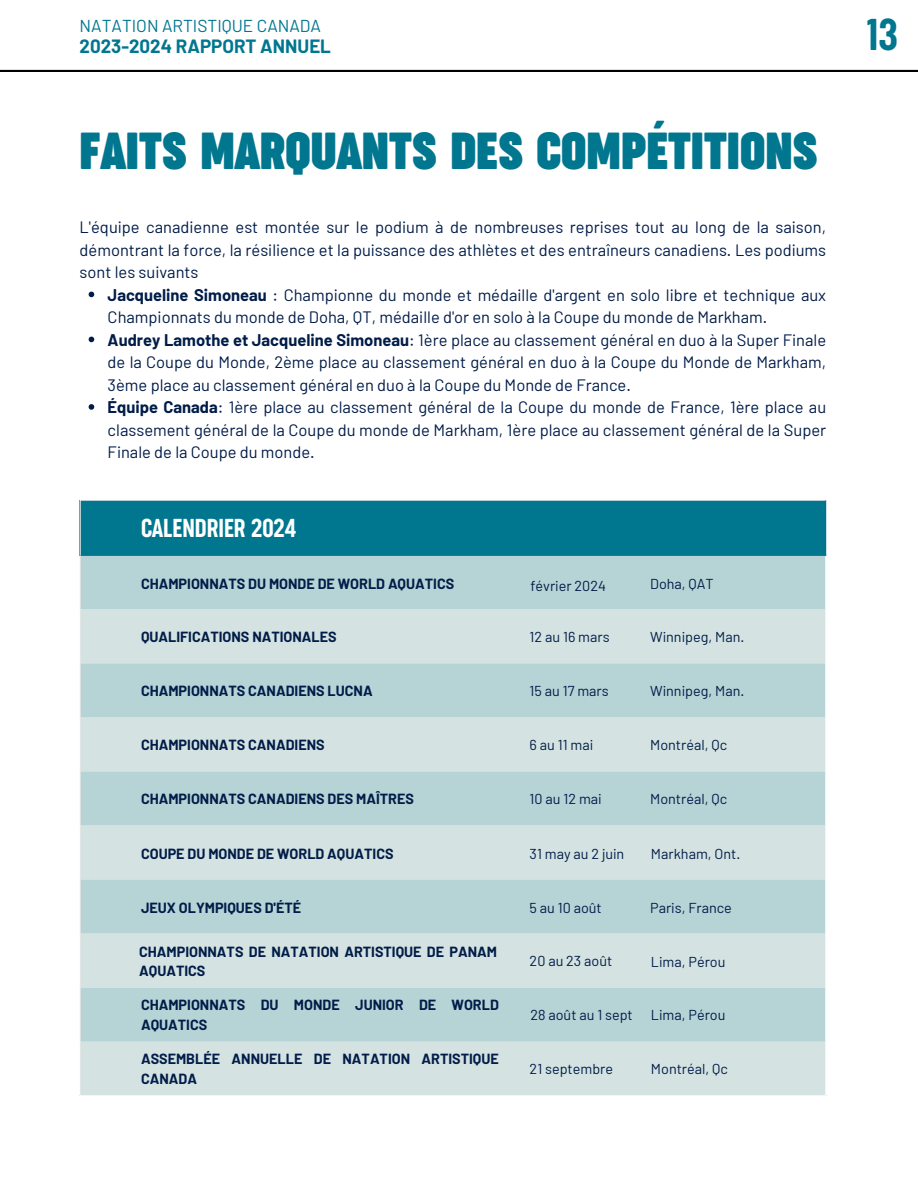
<style>
.page{position:relative;width:918px;height:1188px;background:#fff}
.page>*{position:absolute;margin:0;border:0;box-sizing:border-box;transform-origin:0 0}
.t1{font:700 49.05px "Cocogoose Compressed";color:#00768f}
.t2{font:300 42px "Cocogoose Compressed";color:#00768f}
.t3{font:300 24.45px "Cocogoose Compressed";color:#fff}
.t4{font:700 18.75px "Barlow";color:#00768f}
.t5{font:17.25px "Barlow";color:#00768f}
.t6{font:16.5px/22.5px "Barlow";color:#011c48;text-align:justify}
.t7{font:700 14.4px/19.4px "Barlow";color:#011c48}
.t8{font:14.4px "Barlow";color:#011c48}
.s1{font-weight:700}
</style>
<div class="page">
<svg style="left:0;top:69px;width:918px;height:2px;background:#707070"></svg>
<div style="left:80px;top:500px;width:746px;height:56px;background:#00768f"></div>
<div style="left:81px;top:556px;width:744px;height:53px;background:#b6d3d6"></div>
<svg style="left:81px;top:609px;width:744px;height:486px;background:#c6dbdc"></svg>
<hr style="left:80px;top:501px;width:1px;height:594px;background:#fff">
<hr style="left:80px;top:500px;width:746px;height:1px;background:#fff">
<svg style="left:89px;top:292px;width:5px;height:5px"></svg>
<svg style="left:89px;top:337px;width:5px;height:5px"></svg>
<svg style="left:89px;top:404px;width:5px;height:6px"></svg>
<p class="t5" style="left:80px;top:15px;width:243px">NATATION ARTISTIQUE CANADA</p>
<p class="t4" style="left:80px;top:35px;width:253px">2023-2024 RAPPORT ANNUEL</p>
<h1 class="t1" style="left:80px;top:129px;width:740px">FAITS MARQUANTS DES COMPÉTITIONS</h1>
<p class="t6" style="left:80px;top:215px;width:748px">L'équipe canadienne est montée sur le podium à de nombreuses reprises tout au long de la saison, démontrant la force, la résilience et la puissance des athlètes et des entraîneurs canadiens. Les podiums sont les suivants</p>
<p class="t6" style="left:108px;top:283px;width:720px"><span class="s1">Jacqueline Simoneau</span> : Championne du monde et médaille d'argent en solo libre et technique aux<br>Championnats du monde de Doha, QT, médaille d'or en solo à la Coupe du monde de Markham.</p>
<p class="t6" style="left:108px;top:328px;width:720px"><span class="s1">Audrey Lamothe et Jacqueline Simoneau</span>: 1ère place au classement général en duo à la Super Finale de la Coupe du Monde, 2ème place au classement général en duo à la Coupe du Monde de Markham, 3ème place au classement général en duo à la Coupe du Monde de France.</p>
<p class="t6" style="left:108px;top:395px;width:720px"><span class="s1">Équipe Canada</span>: 1ère place au classement général de la Coupe du monde de France, 1ère place au classement général de la Coupe du monde de Markham, 1ère place au classement général de la Super Finale de la Coupe du monde.</p>
<p class="t3" style="left:141px;top:517px;width:157px">CALENDRIER 2024</p>
<p class="t7" style="left:141px;top:574px;width:315px">CHAMPIONNATS DU MONDE DE WORLD AQUATICS</p>
<p class="t8" style="left:530px;top:577px;width:77px">février 2024</p>
<p class="t8" style="left:650px;top:575px;width:65px">Doha, QAT</p>
<p class="t7" style="left:141px;top:626px;width:197px">QUALIFICATIONS NATIONALES</p>
<p class="t8" style="left:530px;top:627px;width:82px">12 au 16 mars</p>
<p class="t8" style="left:650px;top:627px;width:96px">Winnipeg, Man.</p>
<p class="t7" style="left:141px;top:680px;width:233px">CHAMPIONNATS CANADIENS LUCNA</p>
<p class="t8" style="left:530px;top:681px;width:81px">15 au 17 mars</p>
<p class="t8" style="left:650px;top:681px;width:96px">Winnipeg, Man.</p>
<p class="t7" style="left:141px;top:735px;width:185px">CHAMPIONNATS CANADIENS</p>
<p class="t8" style="left:530px;top:736px;width:65px">6 au 11 mai</p>
<p class="t8" style="left:650px;top:736px;width:79px">Montréal, Qc</p>
<p class="t7" style="left:141px;top:789px;width:274px">CHAMPIONNATS CANADIENS DES MAÎTRES</p>
<p class="t8" style="left:530px;top:790px;width:74px">10 au 12 mai</p>
<p class="t8" style="left:650px;top:790px;width:79px">Montréal, Qc</p>
<h4 class="t7" style="left:141px;top:844px;width:254px">COUPE DU MONDE DE WORLD AQUATICS</h4>
<p class="t8" style="left:530px;top:845px;width:96px">31 may au 2 juin</p>
<p class="t8" style="left:651px;top:844px;width:91px">Markham, Ont.</p>
<p class="t7" style="left:141px;top:898px;width:162px">JEUX OLYMPIQUES D'ÉTÉ</p>
<p class="t8" style="left:530px;top:898px;width:74px">5 au 10 août</p>
<p class="t8" style="left:650px;top:899px;width:83px">Paris, France</p>
<p class="t7" style="left:139px;top:941px;width:359px">CHAMPIONNATS DE NATATION ARTISTIQUE DE PANAM<br>AQUATICS</p>
<p class="t7" style="left:141px;top:995px;width:359px">CHAMPIONNATS DU MONDE JUNIOR DE WORLD<br>AQUATICS</p>
<p class="t7" style="left:141px;top:1049px;width:359px">ASSEMBLÉE ANNUELLE DE NATATION ARTISTIQUE<br>CANADA</p>
<p class="t8" style="left:530px;top:952px;width:84px">20 au 23 août</p>
<p class="t8" style="left:651px;top:953px;width:76px">Lima, Pérou</p>
<p class="t8" style="left:530px;top:1005px;width:104px">28 août au 1 sept</p>
<p class="t8" style="left:651px;top:1005px;width:76px">Lima, Pérou</p>
<p class="t8" style="left:530px;top:1060px;width:85px">21 septembre</p>
<p class="t8" style="left:651px;top:1060px;width:79px">Montréal, Qc</p>
<h3 class="t2" style="left:866px;top:15px;width:33px">13</h3>
</div>
